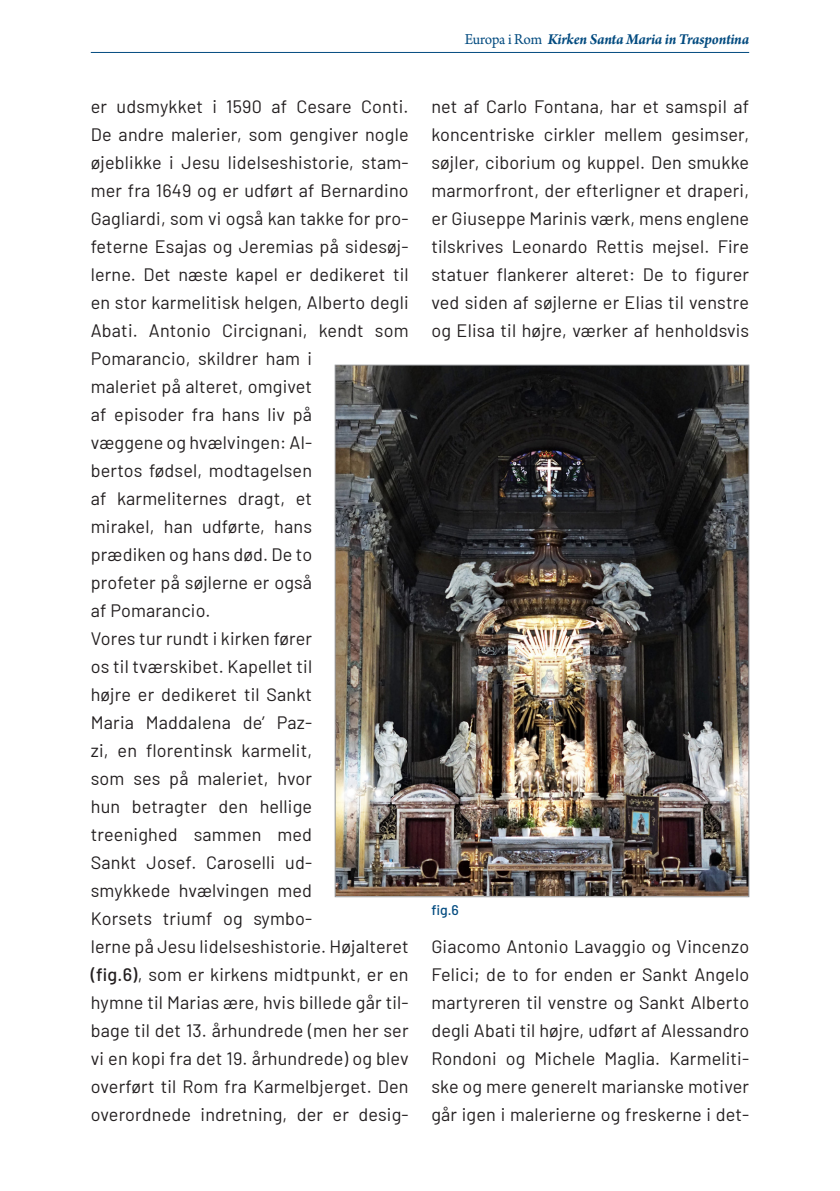
<style>
.page{position:relative;width:840px;height:1191px;background:#fff}
.page>*{position:absolute;margin:0;border:0;box-sizing:border-box;transform-origin:0 0}
.t1{font:18px/28px "Barlow";letter-spacing:.01em;color:#231f20}
.t2{font:italic 700 16px "Arno Pro";letter-spacing:-.015em;color:#034b80;scale:.95 1}
.t3{font:500 14px "Barlow";color:#034b80}
.s1{font-weight:500}
.s2{font-weight:400;font-style:normal}
</style>
<div class="page">
<hr style="left:91px;top:52px;width:657px;height:1px;background:#034b80">
<img style="left:336px;top:367px;width:410px;height:528px">
<p class="t1" style="left:91px;top:91px;width:319px">er udsmykket i 1590 af Cesare Conti.<br>De andre malerier, som gengiver nogle øjeblikke i Jesu lidelseshistorie, stam&shy;mer fra 1649 og er udført af Bernardino<br>Gagliardi, som vi også kan takke for pro&shy;feterne Esajas og Jeremias på sidesøj&shy;lerne. Det næste kapel er dedikeret til en stor karmelitisk helgen, Alberto degli<br>Abati. Antonio Circignani, kendt som<br>Pomarancio, skildrer ham i<br>maleriet på alteret, omgivet<br>af episoder fra hans liv på<br>væggene og hvælvingen: Al-<br>bertos fødsel, modtagelsen<br>af karmeliternes dragt, et<br>mirakel, han udførte, hans<br>prædiken og hans død. De to<br>profeter på søjlerne er også<br>af Pomarancio.</p>
<p class="t1" style="left:91px;top:623px;width:319px">Vores tur rundt i kirken fører<br>os til tværskibet. Kapellet til<br>højre er dedikeret til Sankt<br>Maria Maddalena de’ Paz-<br>zi, en florentinsk karmelit,<br>som ses på maleriet, hvor<br>hun betragter den hellige<br>treenighed sammen med<br>Sankt Josef. Caroselli ud-<br>smykkede hvælvingen med<br>Korsets triumf og symbo-<br>lerne på Jesu lidelseshistorie. Højalteret <span class="s1">(fig.6)</span>, som er kirkens midtpunkt, er en hymne til Marias ære, hvis billede går til&shy;bage til det 13. århundrede (men her ser vi en kopi fra det 19. århundrede) og blev overført til Rom fra Karmelbjerget. Den overordnede indretning, der er desig-</p>
<p class="t2" style="left:464px;top:30px;width:300px"><span class="s2">Europa i Rom</span> Kirken Santa Maria in Traspontina</p>
<p class="t1" style="left:431px;top:91px;width:319px;text-align:justify">net af Carlo Fontana, har et samspil af koncentriske cirkler mellem gesimser, søjler, ciborium og kuppel. Den smukke marmorfront, der efterligner et draperi, er Giuseppe Marinis værk, mens englene tilskrives Leonardo Rettis mejsel. Fire statuer flankerer alteret: De to figurer ved siden af søjlerne er Elias til venstre og Elisa til højre, værker af henholdsvis</p>
<p class="t3" style="left:431px;top:899px;width:29px">fig.6</p>
<p class="t1" style="left:431px;top:931px;width:319px;text-align:justify">Giacomo Antonio Lavaggio og Vincenzo Felici; de to for enden er Sankt Angelo martyreren til venstre og Sankt Alberto degli Abati til højre, udført af Alessandro Rondoni og Michele Maglia. Karmeliti&shy;ske og mere generelt marianske motiver går igen i malerierne og freskerne i det-</p>
</div>
